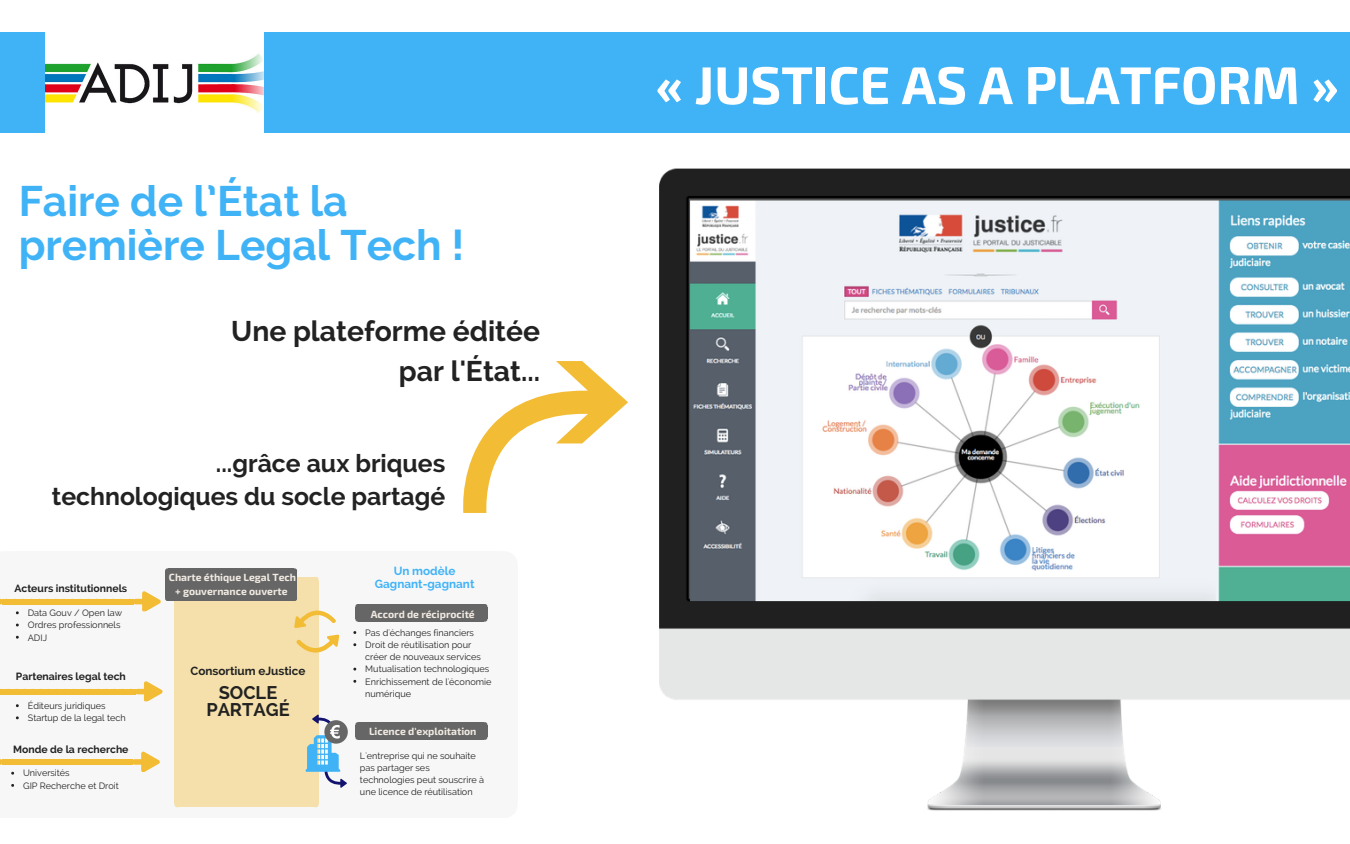
<style>
.page{position:relative;width:1350px;height:844px;background:#fff}
.page>*{position:absolute;margin:0;border:0;box-sizing:border-box;transform-origin:0 0}
.t1{font:700 53px "Exo 2";color:#fff}
.t2{font:700 42.5px/44px "Raleway";color:#40b3f7}
.t3{font:700 28.25px/39.4px "Raleway";color:#222;text-align:right}
.t4{font:700 24.75px/33.8px "Raleway";color:#222;text-align:right}
.t5{font:700 18.25px/16.9px "Raleway";color:#222;text-align:center}
.t6{font:700 11.75px "Raleway";color:#40b3f7}
.t7{font:700 11.75px "Raleway";color:#222}
.t8{font:700 10.38px/14px "Exo 2";color:#f1eae2;text-align:center}
.t9{font:700 10.38px "Raleway";color:#222}
.t10{font:9.12px/12.2px "Raleway";color:#222}
</style>
<div class="page">
<div style="left:497px;top:573px;width:21px;height:226px;background:#f7f7f7"></div>
<div style="left:11px;top:551px;width:487px;height:22px;background:#f7f7f7"></div>
<div style="left:0;top:573px;width:11px;height:226px;background:#f7f7f7"></div>
<div style="left:11px;top:798px;width:487px;height:20px;background:#f7f7f7"></div>
<div style="left:0;top:32px;width:1350px;height:100px;background:#40b3f7"></div>
<img style="left:659px;top:168px;width:691px;height:643px">
<svg style="left:463px;top:361px;width:165px;height:152px"></svg>
<img style="left:46px;top:32px;width:217px;height:100px">
<svg style="left:315px;top:577px;width:4px;height:4px"></svg>
<hr style="left:315px;top:581px;width:4px;height:222px;background:#f5e0ab">
<div style="left:178px;top:581px;width:137px;height:222px;background:#f5e0ab"></div>
<hr style="left:178px;top:577px;width:137px;height:4px;background:#f5e0ab">
<hr style="left:175px;top:581px;width:4px;height:222px;background:#f5e0ab">
<hr style="left:178px;top:803px;width:137px;height:4px;background:#f5e0ab">
<svg style="left:175px;top:803px;width:3px;height:4px"></svg>
<svg style="left:315px;top:803px;width:4px;height:4px"></svg>
<hr style="left:294px;top:572px;width:3px;height:26px;background:#666">
<div style="left:168px;top:572px;width:126px;height:26px;background:#666"></div>
<hr style="left:168px;top:568px;width:126px;height:4px;background:#666">
<hr style="left:165px;top:572px;width:4px;height:26px;background:#666">
<hr style="left:168px;top:598px;width:126px;height:3px;background:#666">
<svg style="left:0;top:751px;width:160px;height:23px"></svg>
<svg style="left:0;top:591px;width:168px;height:23px"></svg>
<svg style="left:0;top:681px;width:163px;height:26px"></svg>
<svg style="left:294px;top:598px;width:46px;height:55px"></svg>
<svg style="left:306px;top:714px;width:41px;height:74px"></svg>
<div style="left:359px;top:607px;width:125px;height:11px;background:#666"></div>
<hr style="left:359px;top:604px;width:125px;height:3px;background:#666">
<hr style="left:355px;top:607px;width:4px;height:11px;background:#666">
<hr style="left:359px;top:618px;width:125px;height:3px;background:#666">
<svg style="left:355px;top:618px;width:4px;height:3px"></svg>
<svg style="left:484px;top:604px;width:3px;height:17px"></svg>
<div style="left:359px;top:725px;width:125px;height:12px;background:#666"></div>
<hr style="left:359px;top:722px;width:125px;height:4px;background:#666">
<hr style="left:355px;top:725px;width:4px;height:12px;background:#666">
<hr style="left:359px;top:736px;width:125px;height:4px;background:#666">
<svg style="left:484px;top:722px;width:3px;height:18px"></svg>
<h2 class="t2" style="left:19px;top:179px;width:447px">Faire de l’État la première Legal Tech !</h2>
<h3 class="t3" style="left:231px;top:312px;width:310px">Une plateforme éditée par l'État...</h3>
<h3 class="t4" style="left:52px;top:446px;width:395px">...grâce aux briques technologiques du socle partagé</h3>
<p class="t6" style="left:394px;top:564px;width:63px">Un modèle</p>
<p class="t8" style="left:169px;top:570px;width:129px">Charte éthique Legal Tech + gouvernance ouverte</p>
<p class="t9" style="left:14px;top:582px;width:114px">Acteurs institutionnels</p>
<p class="t6" style="left:375px;top:577px;width:101px">Gagnant-gagnant</p>
<p class="t10" style="left:28px;top:607px;width:96px">Data Gouv / Open law<br>Ordres professionnels<br>ADIJ</p>
<p class="t9" style="left:16px;top:670px;width:111px">Partenaires legal tech</p>
<p class="t10" style="left:28px;top:699px;width:99px">Éditeurs juridiques<br>Startup de la legal tech</p>
<p class="t9" style="left:13px;top:743px;width:117px">Monde de la recherche</p>
<p class="t10" style="left:23px;top:767px;width:97px">Universités<br>GIP Recherche et Droit</p>
<p class="t7" style="left:191px;top:664px;width:117px">Consortium eJustice</p>
<h3 class="t5" style="left:206px;top:684px;width:85px">SOCLE<br>PARTAGÉ</h3>
<p class="t8" style="left:371px;top:607px;width:105px">Accord de réciprocité</p>
<p class="t10" style="left:365px;top:626px;width:128px">Pas d'échanges financiers<br>Droit de réutilisation pour créer de nouveaux services<br>Mutualisation technologiques<br>Enrichissement de l'économie numérique</p>
<p class="t8" style="left:369px;top:724px;width:109px">Licence d'exploitation</p>
<p class="t10" style="left:360px;top:749px;width:126px">L'entreprise qui ne souhaite pas partager ses technologies peut souscrire à une licence de réutilisation</p>
<h1 class="t1" style="left:656px;top:51px;width:685px">« JUSTICE AS A PLATFORM »</h1>
</div>
